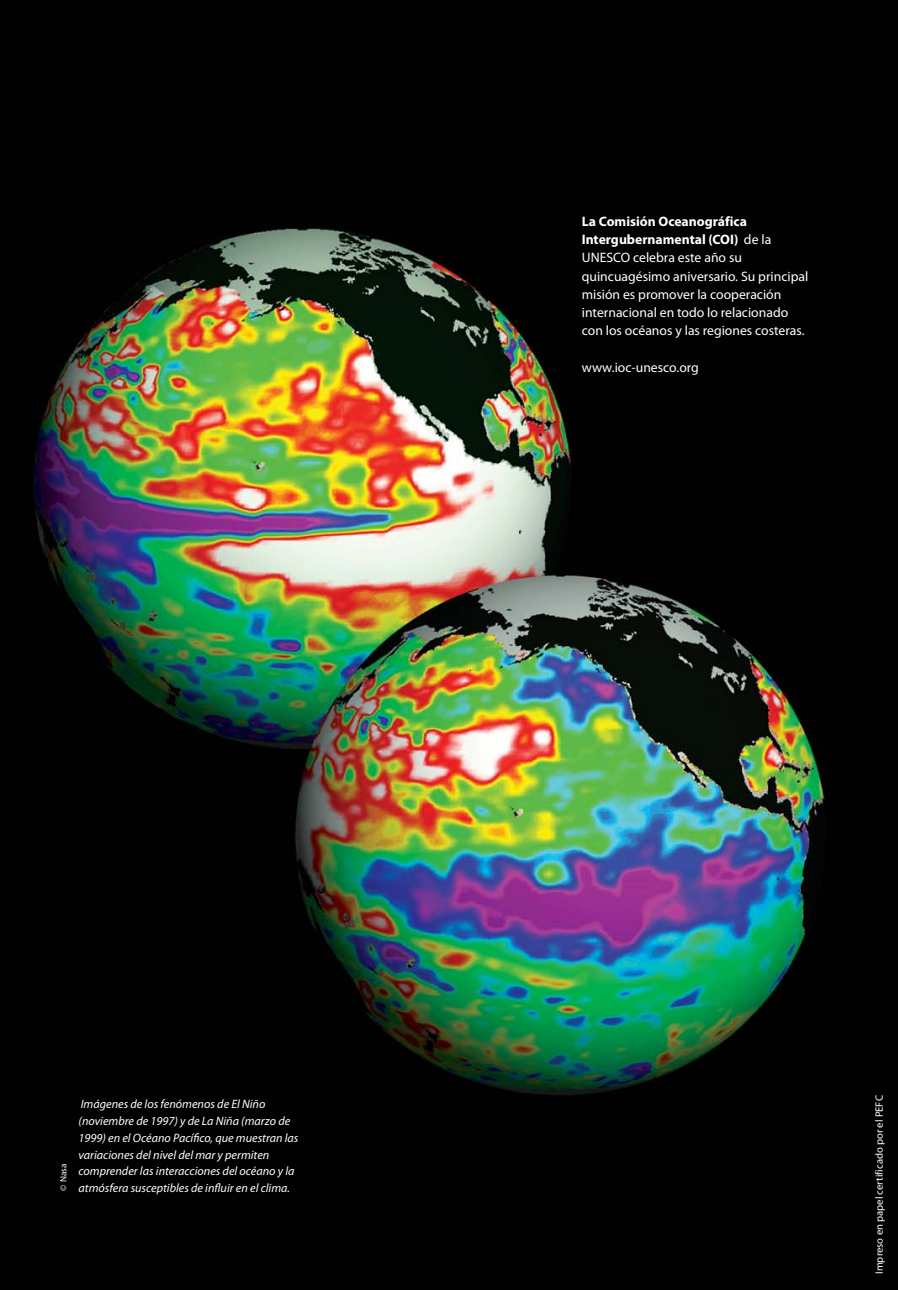
<style>
.page{position:relative;width:898px;height:1290px;background:#fff}
.page>*{position:absolute;margin:0;border:0;box-sizing:border-box;transform-origin:0 0}
.t1{font:13.65px/18.2px "Myriad Pro";color:#fff}
.t2{font:italic 12.25px/16.8px "Myriad Pro";color:#fff}
.t3{font:10.67px "Myriad Pro";color:#fff}
.t4{font:9.1px "Myriad Pro";color:#fff}
.s1{font-weight:700}
</style>
<div class="page">
<img style="left:0;top:0;width:898px;height:1290px">
<p class="t1" style="left:582px;top:213px;width:228px"><span class="s1">La Comisión Oceanográfica Intergubernamental (COI)</span> de la UNESCO celebra este año su quincuagésimo aniversario. Su principal misión es promover la cooperación internacional en todo lo relacionado con los océanos y las regiones costeras.</p>
<p class="t1" style="left:582px;top:359px;width:119px">www.ioc-unesco.org</p>
<p class="t4" style="left:60px;top:1191px;width:28px;rotate:-90deg">© Nasa</p>
<p class="t2" style="left:79px;top:1097px;width:221px">Imágenes de los fenómenos de El Niño (noviembre de 1997) y de La Niña (marzo de 1999) en el Océano Pacífico, que muestran las variaciones del nivel del mar y permiten comprender las interacciones del océano y la</p>
<p class="t2" style="left:79px;top:1180px;width:213px">atmósfera susceptibles de influir en el clima.</p>
<p class="t3" style="left:874px;top:1274px;width:180px;rotate:-90deg">Impreso en papel certificado por el PEFC</p>
</div>
